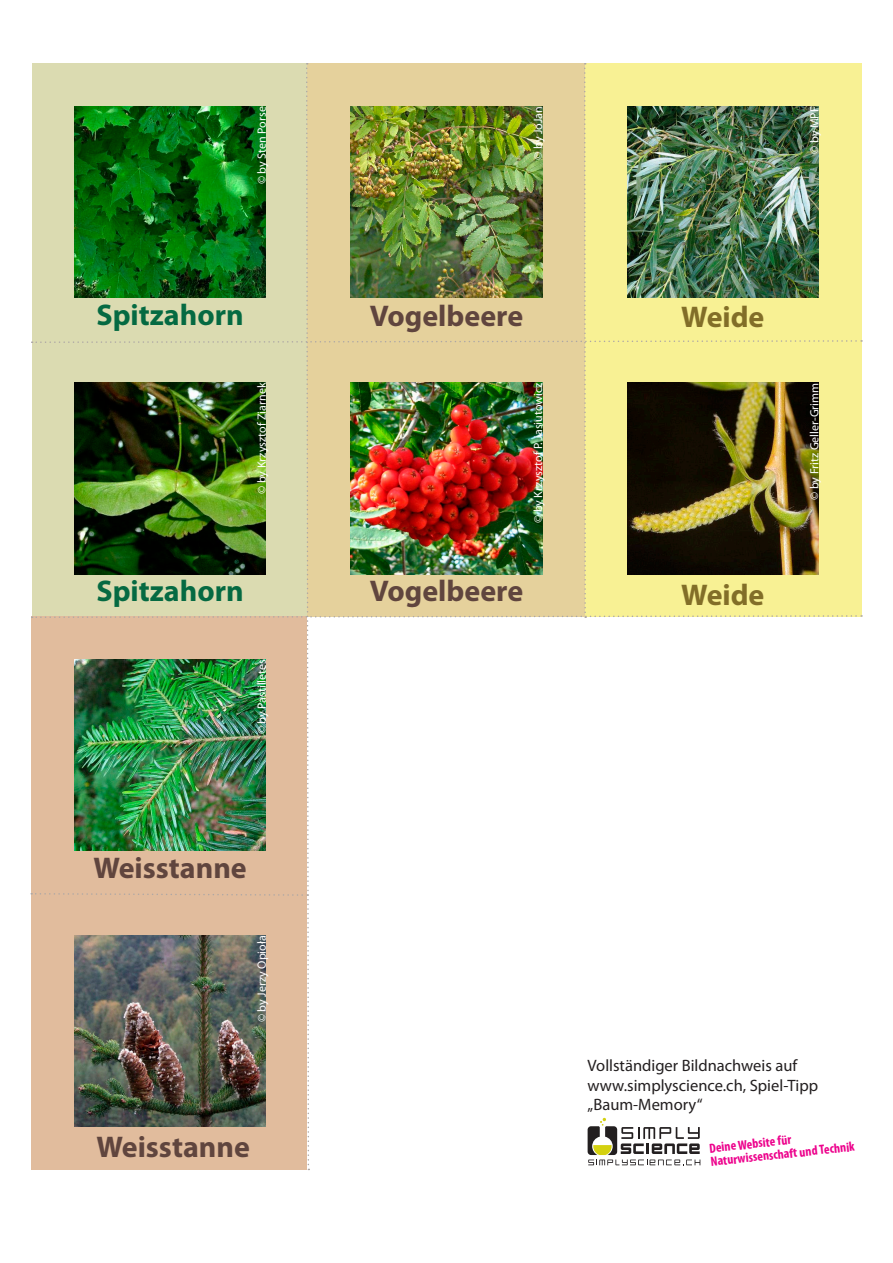
<style>
.page{position:relative;width:893px;height:1263px;background:#fff}
.page>*{position:absolute;margin:0;border:0;box-sizing:border-box;transform-origin:0 0}
.t1{font:700 30px "Myriad Pro";color:#60453e}
.t2{font:700 30px "Myriad Pro";color:#056a42}
.t3{font:700 30px "Myriad Pro";color:#826e28}
.t4{font:16.5px/19.8px "Myriad Pro";color:#231f20}
.t5{font:700 condensed 13.35px/13.4px "Myriad Pro";color:#ed028c}
.t6{font:12px "Myriad Pro";color:#fff}
</style>
<div class="page">
<img style="left:31px;top:63px;width:831px;height:1107px">
<p class="t6" style="left:254px;top:184px;width:79px;rotate:-90deg">© by Sten Porse</p>
<p class="t6" style="left:807px;top:154px;width:49px;rotate:-90deg">© by MPF</p>
<p class="t6" style="left:531px;top:160px;width:55px;rotate:-90deg">© by JoJan</p>
<h1 class="t2" style="left:97px;top:296px;width:149px">Spitzahorn</h1>
<p class="t6" style="left:254px;top:494px;width:113px;rotate:-90deg">© by Krzysztof Ziarnek</p>
<h1 class="t2" style="left:97px;top:572px;width:149px">Spitzahorn</h1>
<p class="t6" style="left:254px;top:734px;width:77px;rotate:-90deg">© by Pastilletes</p>
<h1 class="t1" style="left:370px;top:296px;width:155px">Vogelbeere</h1>
<h1 class="t3" style="left:681px;top:297px;width:85px">Weide</h1>
<p class="t6" style="left:531px;top:523px;width:142px;rotate:-90deg">© by Krzysztof P. Jasiutowicz</p>
<p class="t6" style="left:807px;top:500px;width:119px;rotate:-90deg">© by Fritz Geller-Grimm</p>
<h1 class="t1" style="left:370px;top:572px;width:155px">Vogelbeere</h1>
<h1 class="t3" style="left:681px;top:575px;width:85px">Weide</h1>
<h1 class="t1" style="left:93px;top:849px;width:155px">Weisstanne</h1>
<p class="t6" style="left:254px;top:1022px;width:88px;rotate:-90deg">© by Jerzy Opioła</p>
<h1 class="t1" style="left:97px;top:1127px;width:155px">Weisstanne</h1>
<h2 class="t4" style="left:588px;top:1055px;width:232px">Vollständiger Bildnachweis auf www.simplyscience.ch, Spiel-Tipp „Baum-Memory“</h2>
<p class="t5" style="left:709px;top:1141px;width:146px;rotate:-6deg">Deine Website für<br>Naturwissenschaft und Technik</p>
</div>
